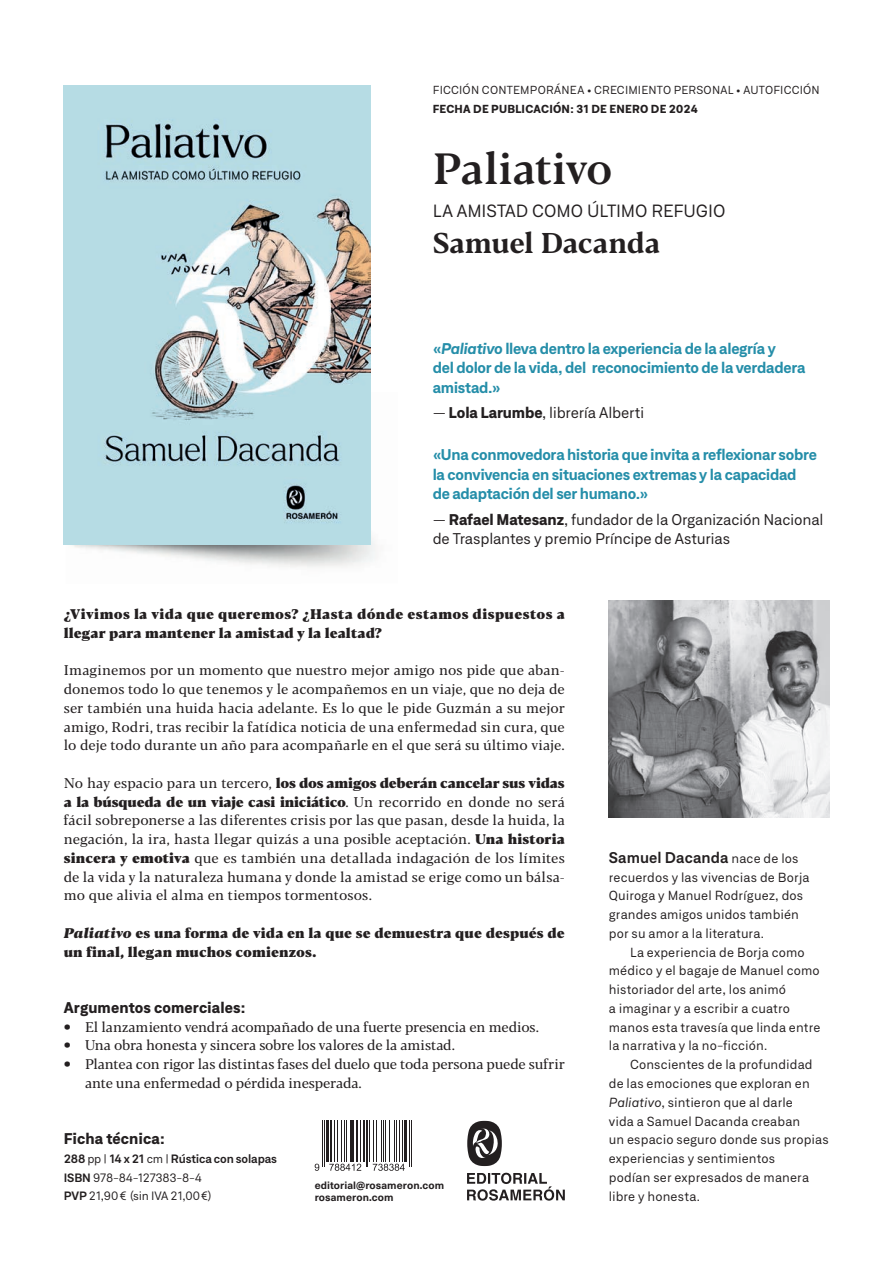
<style>
.page{position:relative;width:893px;height:1263px;background:#fff}
.page>*{position:absolute;margin:0;border:0;box-sizing:border-box;transform-origin:0 0}
.t1{font:500 43.5px "Blacker Pro Tx";letter-spacing:-.005em;color:#231f20}
.t2{font:700 28.5px "Blacker Pro Tx";letter-spacing:-.02em;color:#231f20}
.t3{font:17.1px "Neufile Grotesk";letter-spacing:-.005em;color:#231f20}
.t4{font:700 15px/19.5px "Neufile Grotesk";letter-spacing:-.02em;color:#258ea9}
.t5{font:15px/19.5px "Neufile Grotesk";letter-spacing:-.01em;color:#231f20}
.t6{font:800 15px "Neufile Grotesk";letter-spacing:.01em;color:#231f20}
.t7{font:600 15px "Neufile Grotesk";letter-spacing:.005em;color:#231f20}
.t8{font:13.95px/18.8px "Blacker Pro Tx";letter-spacing:-.005em;color:#231f20;text-align:justify}
.t9{font:800 13.95px/18.8px "Blacker Pro Tx";letter-spacing:.005em;color:#231f20}
.t10{font:12.75px/18.8px "Neufile Grotesk";letter-spacing:.01em;color:#231f20}
.t11{font:11.7px/18.8px "Neufile Grotesk";letter-spacing:-.025em;color:#231f20}
.t12{font:11.25px "Neufile Grotesk";letter-spacing:.02em;color:#231f20}
.t13{font:800 11.25px "Neufile Grotesk";letter-spacing:.02em;color:#231f20}
.t14{font:700 10.5px "Neue Haas Unica Pro";letter-spacing:.005em;color:#231f20}
.s1{font-style:italic}
.s2{font-weight:800}
.s3{font-weight:800;font-size:18px}
.s4{font-weight:600}
.s5{font-weight:400;font-size:12.75px}
</style>
<div class="page">
<svg style="left:467px;top:1121px;width:35px;height:45px"></svg>
<svg style="left:467px;top:1173px;width:98px;height:28px"></svg>
<img style="left:609px;top:601px;width:220px;height:217px">
<img style="left:64px;top:85px;width:306px;height:459px">
<hr style="left:322px;top:1120px;width:1px;height:47px;background:#231f20">
<hr style="left:324px;top:1120px;width:1px;height:47px;background:#231f20">
<hr style="left:326px;top:1120px;width:3px;height:42px;background:#231f20">
<hr style="left:330px;top:1120px;width:2px;height:42px;background:#231f20">
<hr style="left:335px;top:1120px;width:1px;height:42px;background:#231f20">
<hr style="left:337px;top:1120px;width:1px;height:42px;background:#231f20">
<hr style="left:341px;top:1120px;width:1px;height:42px;background:#231f20">
<hr style="left:344px;top:1120px;width:1px;height:42px;background:#231f20">
<hr style="left:346px;top:1120px;width:1px;height:42px;background:#231f20">
<hr style="left:350px;top:1120px;width:1px;height:42px;background:#231f20">
<hr style="left:352px;top:1120px;width:2px;height:42px;background:#231f20">
<hr style="left:356px;top:1120px;width:2px;height:42px;background:#231f20">
<hr style="left:360px;top:1120px;width:1px;height:42px;background:#231f20">
<hr style="left:363px;top:1120px;width:2px;height:42px;background:#231f20">
<hr style="left:366px;top:1120px;width:1px;height:47px;background:#231f20">
<hr style="left:367px;top:1120px;width:1px;height:47px;background:#231f20">
<hr style="left:369px;top:1120px;width:1px;height:42px;background:#231f20">
<hr style="left:373px;top:1120px;width:1px;height:42px;background:#231f20">
<hr style="left:376px;top:1120px;width:1px;height:42px;background:#231f20">
<hr style="left:381px;top:1120px;width:1px;height:42px;background:#231f20">
<hr style="left:383px;top:1120px;width:1px;height:42px;background:#231f20">
<hr style="left:385px;top:1120px;width:1px;height:42px;background:#231f20">
<hr style="left:389px;top:1120px;width:1px;height:42px;background:#231f20">
<hr style="left:394px;top:1120px;width:1px;height:42px;background:#231f20">
<hr style="left:396px;top:1120px;width:1px;height:42px;background:#231f20">
<hr style="left:399px;top:1120px;width:1px;height:42px;background:#231f20">
<hr style="left:402px;top:1120px;width:1px;height:42px;background:#231f20">
<hr style="left:404px;top:1120px;width:3px;height:42px;background:#231f20">
<hr style="left:409px;top:1120px;width:1px;height:47px;background:#231f20">
<hr style="left:411px;top:1120px;width:1px;height:47px;background:#231f20">
<svg style="left:315px;top:1164px;width:4px;height:7px"></svg>
<svg style="left:329px;top:1164px;width:32px;height:7px"></svg>
<svg style="left:373px;top:1164px;width:32px;height:7px"></svg>
<p class="t12" style="left:433px;top:83px;width:388px">FICCIÓN CONTEMPORÁNEA • CRECIMIENTO PERSONAL • AUTOFICCIÓN</p>
<p class="t13" style="left:433px;top:101px;width:267px">FECHA DE PUBLICACIÓN: 31 DE ENERO DE 2024</p>
<h1 class="t1" style="left:433px;top:139px;width:181px">Paliativo</h1>
<p class="t3" style="left:433px;top:200px;width:294px">LA AMISTAD COMO ÚLTIMO REFUGIO</p>
<h2 class="t2" style="left:433px;top:222px;width:229px">Samuel Dacanda</h2>
<p class="t4" style="left:433px;top:338px;width:374px">«<span class="s1">Paliativo</span> lleva dentro la experiencia de la alegría y<br>del dolor de la vida, del reconocimiento de la verdadera amistad.»</p>
<p class="t5" style="left:433px;top:403px;width:213px">— <span class="s2">Lola Larumbe</span>, librería Alberti</p>
<p class="t4" style="left:433px;top:445px;width:386px">«Una conmovedora historia que invita a reflexionar sobre la convivencia en situaciones extremas y la capacidad de adaptación del ser humano.»</p>
<p class="t5" style="left:433px;top:509px;width:392px">— <span class="s2">Rafael Matesanz</span>, fundador de la Organización Nacional de Trasplantes y premio Príncipe de Asturias</p>
<p class="t9" style="left:64px;top:604px;width:503px">¿Vivimos la vida que queremos? ¿Hasta dónde estamos dispuestos a llegar para mantener la amistad y la lealtad?</p>
<p class="t8" style="left:64px;top:661px;width:503px">Imaginemos por un momento que nuestro mejor amigo nos pide que aban&shy;donemos todo lo que tenemos y le acompañemos en un viaje, que no deja de ser también una huida hacia adelante. Es lo que le pide Guzmán a su mejor amigo, Rodri, tras recibir la fatídica noticia de una enfermedad sin cura, que lo deje todo durante un año para acompañarle en el que será su último viaje.</p>
<p class="t8" style="left:64px;top:773px;width:503px">No hay espacio para un tercero, <span class="s2">los dos amigos deberán cancelar sus vidas a la búsqueda de un viaje casi iniciático</span>. Un recorrido en donde no será fácil sobreponerse a las diferentes crisis por las que pasan, desde la huida, la negación, la ira, hasta llegar quizás a una posible aceptación. <span class="s2">Una historia sincera y emotiva</span> que es también una detallada indagación de los límites de la vida y la naturaleza humana y donde la amistad se erige como un bálsa&shy;mo que alivia el alma en tiempos tormentosos.</p>
<p class="t9" style="left:64px;top:922px;width:503px"><span class="s1">Paliativo</span> es una forma de vida en la que se demuestra que después de un final, llegan muchos comienzos.</p>
<p class="t6" style="left:64px;top:997px;width:183px">Argumentos comerciales:</p>
<p class="t8" style="left:64px;top:1017px;width:477px"><span class="s3">•</span> El lanzamiento vendrá acompañado de una fuerte presencia en medios.</p>
<p class="t8" style="left:64px;top:1036px;width:393px"><span class="s3">•</span> Una obra honesta y sincera sobre los valores de la amistad.</p>
<p class="t8" style="left:85px;top:1054px;width:481px;text-indent:-21px"><span class="s3">•</span> Plantea con rigor las distintas fases del duelo que toda persona puede sufrir ante una enfermedad o pérdida inesperada.</p>
<p class="t6" style="left:64px;top:1128px;width:103px">Ficha técnica:</p>
<p class="t11" style="left:64px;top:1149px;width:215px"><span class="s4">288</span> pp | <span class="s4">14 x 21</span> cm | <span class="s4">Rústica con solapas<br>ISBN</span> 978-84-127383-8-4<br><span class="s4">PVP</span> 21,90 € (sin IVA 21,00 €)</p>
<p class="t14" style="left:315px;top:1178px;width:131px">editorial@rosameron.com</p>
<p class="t14" style="left:315px;top:1190px;width:80px">rosameron.com</p>
<p class="t7" style="left:609px;top:848px;width:191px">Samuel Dacanda <span class="s5">nace de los</span></p>
<p class="t10" style="left:609px;top:867px;width:202px">recuerdos y las vivencias de Borja<br>Quiroga y Manuel Rodríguez, dos grandes amigos unidos también por su amor a la literatura.</p>
<p class="t10" style="left:609px;top:942px;width:213px;text-indent:21px">La experiencia de Borja como médico y el bagaje de Manuel como historiador del arte, los animó<br>a imaginar y a escribir a cuatro manos esta travesía que linda entre la narrativa y la no-ficción.</p>
<p class="t10" style="left:609px;top:1055px;width:221px;text-indent:21px">Conscientes de la profundidad de las emociones que exploran en<br><span class="s1">Paliativo</span>, sintieron que al darle<br>vida a Samuel Dacanda creaban<br>un espacio seguro donde sus propias experiencias y sentimientos<br>podían ser expresados de manera libre y honesta.</p>
</div>
